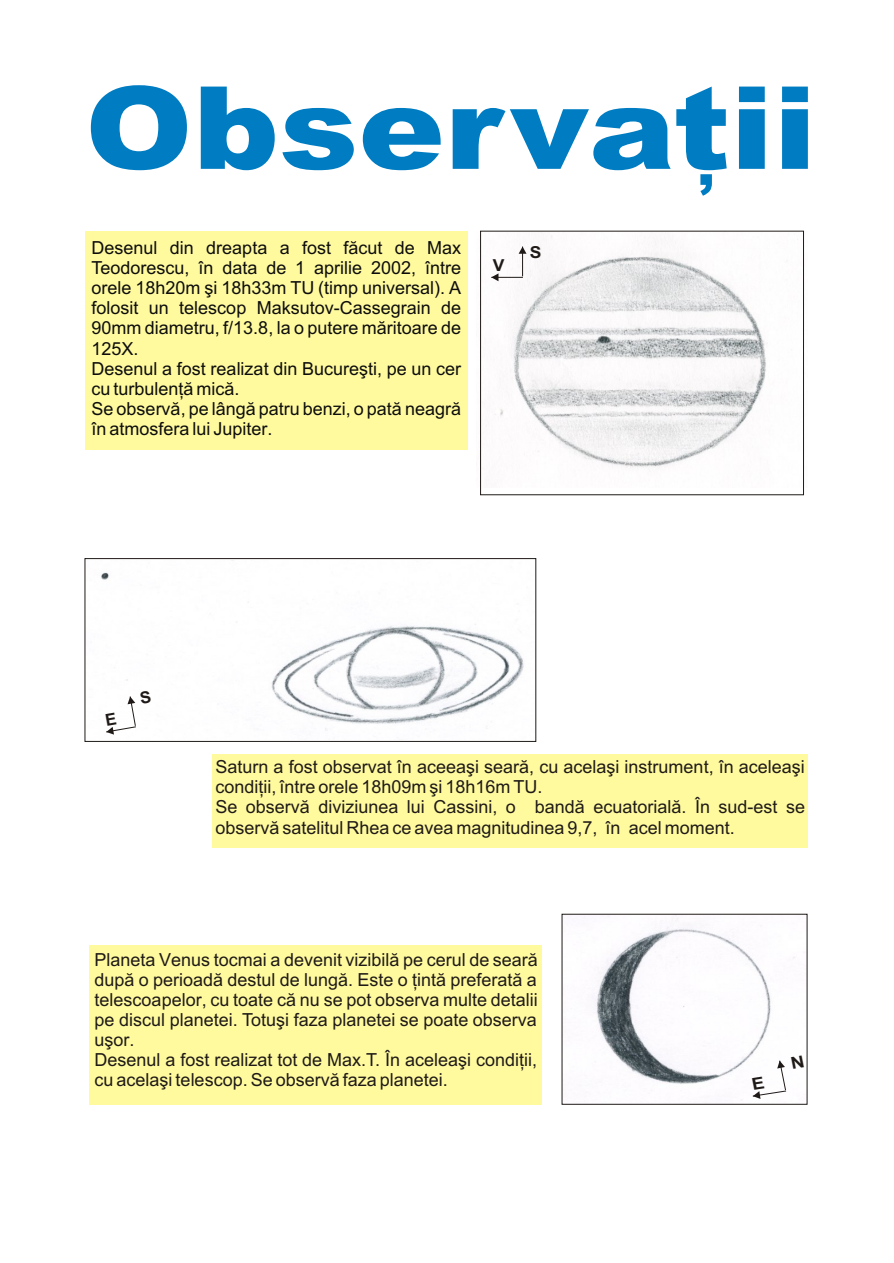
<style>
.page{position:relative;width:894px;height:1263px;background:#fff}
.page>*{position:absolute;margin:0;border:0;box-sizing:border-box;transform-origin:0 0}
.t1{font:900 114.9px "Arial";color:#007dc2;scale:1.13 1}
.t2{font:900 54px "Arial";color:#007dc2}
.t3{font:18px/20.1px "Arial CE";color:#1f1a17}
.t4{font:18px/20.1px "Arial CE";color:#0d0d0d}
.t5{font:700 16.5px "Arial";color:#1f1a17;scale:1.06 1}
</style>
<div class="page">
<div style="left:85px;top:231px;width:383px;height:219px;background:#fffa9e"></div>
<img style="left:495px;top:235px;width:272px;height:233px">
<hr style="left:491px;top:277px;width:32px;height:1px;background:#1f1a17">
<svg style="left:491px;top:273px;width:8px;height:8px"></svg>
<svg style="left:519px;top:247px;width:8px;height:29px"></svg>
<div style="left:480px;top:231px;width:324px;height:264px;border:1px solid #1f1a17"></div>
<div style="left:213px;top:754px;width:595px;height:94px;background:#fffa9e"></div>
<img style="left:101px;top:560px;width:423px;height:171px">
<div style="left:85px;top:558px;width:451px;height:184px;border:1px solid #1f1a17"></div>
<img style="left:595px;top:918px;width:200px;height:166px">
<div style="left:90px;top:945px;width:452px;height:159px;background:#fffa9e"></div>
<svg style="left:106px;top:691px;width:45px;height:44px"></svg>
<svg style="left:752px;top:1055px;width:43px;height:44px"></svg>
<h1 class="t1" style="left:85px;top:87px;width:649px">Observatii</h1>
<p class="t4" style="left:92px;top:239px;width:371px">Desenul din dreapta a fost fãcut de Max Teodorescu, în data de 1 aprilie 2002, între orele 18h20m ºi 18h33m TU (timp universal). A folosit un telescop Maksutov-Cassegrain de 90mm diametru, f/13.8, la o putere mãritoare de 125X.<br>Desenul a fost realizat din Bucureºti, pe un cer cu turbulenþã micã.<br>Se observã, pe lângã patru benzi, o patã neagrã în atmosfera lui Jupiter.</p>
<p class="t5" style="left:530px;top:246px;width:13px">S</p>
<p class="t5" style="left:493px;top:259px;width:13px">V</p>
<h2 class="t2" style="left:697px;top:146px;width:19px">,</h2>
<p class="t3" style="left:215px;top:758px;width:591px">Saturn a fost observat în aceeaºi searã, cu acelaºi instrument, în aceleaºi condiþii, între orele 18h09m ºi 18h16m TU.<br>Se observã diviziunea lui Cassini, o bandã ecuatorialã. În sud-est se observã satelitul Rhea ce avea magnitudinea 9,7, în acel moment.</p>
<p class="t3" style="left:95px;top:951px;width:445px">Planeta Venus tocmai a devenit vizibilã pe cerul de searã dupã o perioadã destul de lungã. Este o þintã preferatã a telescoapelor, cu toate cã nu se pot observa multe detalii pe discul planetei. Totuºi faza planetei se poate observa uºor.<br>Desenul a fost realizat tot de Max.T. În aceleaºi condiþii, cu acelaºi telescop. Se observã faza planetei.</p>
</div>
